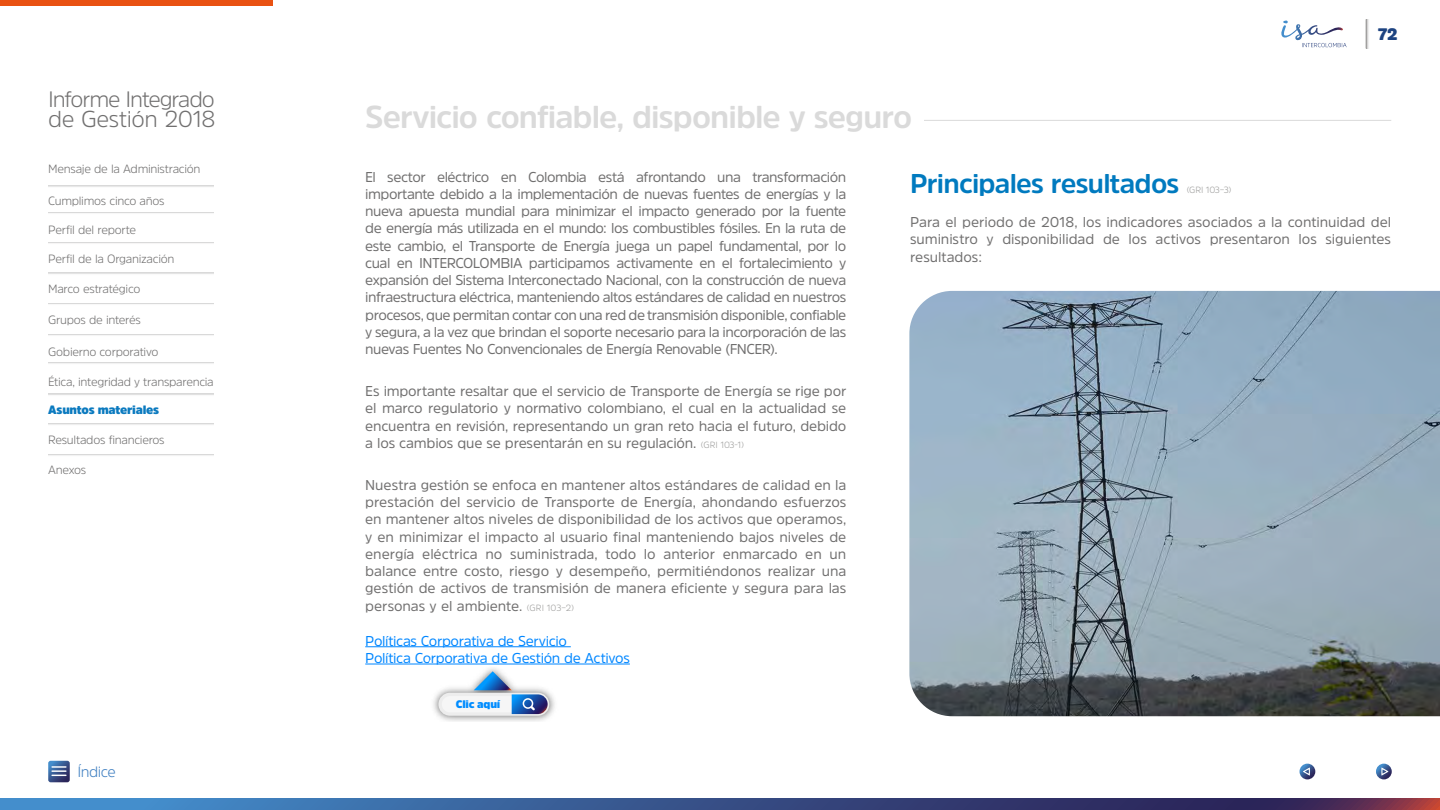
<style>
.page{position:relative;width:1440px;height:810px;background:#fff}
.page>*{position:absolute;margin:0;border:0;box-sizing:border-box;transform-origin:0 0}
.t1{font:700 31.5px "Amsi Pro";letter-spacing:-.03em;color:#dadada}
.t2{font:700 27px "Amsi Pro";letter-spacing:-.03em;color:#007abf}
.t3{font:300 23.02px "Amsi Pro";letter-spacing:-.02em;color:#717070}
.t4{font:300 22.27px "Amsi Pro";letter-spacing:-.05em;color:#717070}
.t5{font:900 16.5px "Amsi Pro";color:#1d4381}
.t6{font:300 15px "Amsi Pro";letter-spacing:-.035em;color:#3f7fc1}
.t7{font:14.25px/17.2px "Amsi Pro";letter-spacing:-.01em;color:#706f6f;text-align:justify}
.t8{font:14.25px/17.2px "Amsi Pro";letter-spacing:-.025em;color:#0087ff}
.t9{font:300 12px "Amsi Pro";letter-spacing:-.025em;color:#717070}
.t10{font:900 12px "Amsi Pro";letter-spacing:-.02em;color:#0b7abf}
.t11{font:900 10.88px "Amsi Pro";letter-spacing:-.02em;color:#008cff}
.t12{font:300 9px "Amsi Pro";letter-spacing:-.03em;color:#9d9d9c}
.s1{font-weight:300;font-size:9px;color:#9d9d9c}
</style>
<div class="page">
<svg style="left:0;top:799px;width:1440px;height:11px;background:#3d548a"></svg>
<svg style="left:1367px;top:20px;width:2px;height:28px"></svg>
<svg style="left:1366px;top:20px;width:1px;height:28px"></svg>
<svg style="left:1281px;top:21px;width:66px;height:26px"></svg>
<div style="left:0;top:0;width:273px;height:6px;background:#e95212"></div>
<svg style="left:49px;top:212px;width:165px;height:1px"></svg>
<svg style="left:49px;top:186px;width:165px;height:1px"></svg>
<svg style="left:49px;top:242px;width:165px;height:1px"></svg>
<svg style="left:49px;top:334px;width:165px;height:1px"></svg>
<svg style="left:49px;top:394px;width:165px;height:1px"></svg>
<svg style="left:49px;top:454px;width:165px;height:2px"></svg>
<svg style="left:49px;top:362px;width:165px;height:2px"></svg>
<svg style="left:49px;top:424px;width:165px;height:1px"></svg>
<svg style="left:49px;top:303px;width:165px;height:1px"></svg>
<svg style="left:49px;top:273px;width:165px;height:1px"></svg>
<svg style="left:48px;top:761px;width:22px;height:21px"></svg>
<svg style="left:1376px;top:764px;width:16px;height:15px"></svg>
<svg style="left:1381px;top:767px;width:7px;height:9px"></svg>
<svg style="left:1300px;top:764px;width:15px;height:15px"></svg>
<svg style="left:1303px;top:767px;width:7px;height:9px"></svg>
<hr style="left:365px;top:646px;width:206px;height:1px;background:#0087ff">
<hr style="left:365px;top:664px;width:265px;height:1px;background:#0087ff">
<img style="left:429px;top:663px;width:131px;height:58px">
<div style="left:440px;top:694px;width:108px;height:20px;background:#f6f6f6;border-radius:10px"></div>
<div style="left:438px;top:693px;width:111px;height:23px;border:3px solid #ededed;border-radius:10px"></div>
<svg style="left:474px;top:671px;width:74px;height:43px"></svg>
<hr style="left:924px;top:120px;width:467px;height:1px;background:#dadada">
<img style="left:909px;top:291px;width:531px;height:425px">
<h3 class="t4" style="left:48px;top:83px;width:168px">Informe Integrado</h3>
<h3 class="t3" style="left:48px;top:103px;width:169px">de Gestión 2018</h3>
<p class="t9" style="left:48px;top:161px;width:154px">Mensaje de la Administración</p>
<p class="t9" style="left:48px;top:192px;width:118px">Cumplimos cinco años</p>
<p class="t9" style="left:48px;top:222px;width:90px">Perfil del reporte</p>
<p class="t9" style="left:48px;top:251px;width:128px">Perfil de la Organización</p>
<p class="t9" style="left:48px;top:280px;width:94px">Marco estratégico</p>
<p class="t9" style="left:48px;top:312px;width:94px">Grupos de interés</p>
<p class="t9" style="left:48px;top:343px;width:112px">Gobierno corporativo</p>
<p class="t9" style="left:48px;top:373px;width:167px">Ética, integridad y transparencia</p>
<p class="t10" style="left:48px;top:402px;width:113px">Asuntos materiales</p>
<p class="t9" style="left:48px;top:432px;width:118px">Resultados financieros</p>
<p class="t9" style="left:48px;top:462px;width:40px">Anexos</p>
<p class="t6" style="left:77px;top:761px;width:40px">Índice</p>
<h1 class="t1" style="left:365px;top:95px;width:548px">Servicio confiable, disponible y seguro</h1>
<p class="t5" style="left:1378px;top:23px;width:21px">72</p>
<p class="t7" style="left:365px;top:168px;width:483px">El sector eléctrico en Colombia está afrontando una transformación importante debido a la implementación de nuevas fuentes de energías y la nueva apuesta mundial para minimizar el impacto generado por la fuente de energía más utilizada en el mundo: los combustibles fósiles. En la ruta de este cambio, el Transporte de Energía juega un papel fundamental, por lo cual en INTERCOLOMBIA participamos activamente en el fortalecimiento y expansión del Sistema Interconectado Nacional, con la construcción de nueva infraestructura eléctrica, manteniendo altos estándares de calidad en nuestros procesos, que permitan contar con una red de transmisión disponible, confiable y segura, a la vez que brindan el soporte necesario para la incorporación de las nuevas Fuentes No Convencionales de Energía Renovable (FNCER).</p>
<p class="t7" style="left:365px;top:382px;width:483px">Es importante resaltar que el servicio de Transporte de Energía se rige por el marco regulatorio y normativo colombiano, el cual en la actualidad se encuentra en revisión, representando un gran reto hacia el futuro, debido a los cambios que se presentarán en su regulación. <span class="s1">(GRI 103-1)</span></p>
<p class="t7" style="left:365px;top:476px;width:483px">Nuestra gestión se enfoca en mantener altos estándares de calidad en la prestación del servicio de Transporte de Energía, ahondando esfuerzos en mantener altos niveles de disponibilidad de los activos que operamos, y en minimizar el impacto al usuario final manteniendo bajos niveles de energía eléctrica no suministrada, todo lo anterior enmarcado en un balance entre costo, riesgo y desempeño, permitiéndonos realizar una gestión de activos de transmisión de manera eficiente y segura para las personas y el ambiente. <span class="s1">(GRI 103–2)</span></p>
<p class="t8" style="left:365px;top:632px;width:266px">Políticas Corporativa de Servicio<br>Política Corporativa de Gestión de Activos</p>
<p class="t11" style="left:456px;top:697px;width:46px">Clic aquí</p>
<h2 class="t2" style="left:910px;top:165px;width:271px">Principales resultados</h2>
<p class="t12" style="left:1186px;top:183px;width:47px">(GRI 103–3)</p>
<p class="t7" style="left:910px;top:213px;width:483px">Para el periodo de 2018, los indicadores asociados a la continuidad del suministro y disponibilidad de los activos presentaron los siguientes resultados:</p>
</div>
